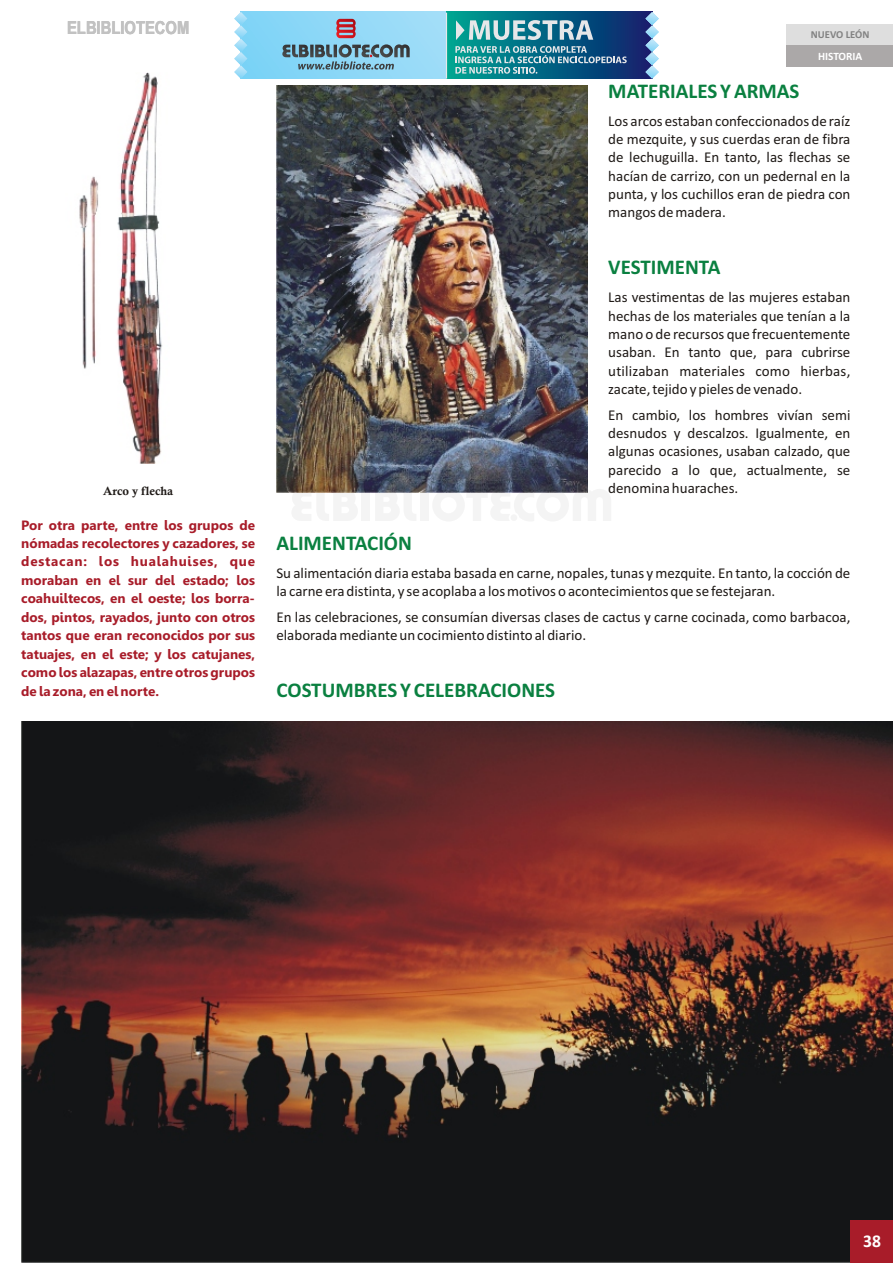
<style>
.page{position:relative;width:893px;height:1263px;background:#fff}
.page>*{position:absolute;margin:0;border:0;box-sizing:border-box;transform-origin:0 0}
.t1{font:700 21px "Calibri";color:#0a8040}
.t2{font:700 18px "Arial Narrow";color:#c2c2c2}
.t3{font:700 18px "Calibri";color:#fff}
.t4{font:15px/18.3px "Calibri";color:#1f1a17;text-align:justify}
.t5{font:700 13.5px/18.5px "Gisha";color:#a81c29;text-align:justify}
.t6{font:700 12px "Calisto";color:#1f1a17}
.t7{font:700 11.25px "Calibri";color:#fff}
.t8{font:700 10.65px "Calibri";color:#828282}
</style>
<div class="page">
<img style="left:21px;top:721px;width:872px;height:542px">
<div style="left:850px;top:1220px;width:43px;height:43px;background:#a81c29"></div>
<div style="left:787px;top:24px;width:106px;height:21px;background:#dedede"></div>
<div style="left:787px;top:45px;width:106px;height:22px;background:#aba8a8"></div>
<img style="left:79px;top:72px;width:84px;height:392px">
<img style="left:276px;top:86px;width:311px;height:407px">
<svg style="left:248px;top:12px;width:198px;height:67px;background:#8fd8f7"></svg>
<svg style="left:288px;top:489px;width:73px;height:32px"></svg>
<svg style="left:362px;top:489px;width:8px;height:32px"></svg>
<svg style="left:375px;top:489px;width:41px;height:32px"></svg>
<svg style="left:420px;top:489px;width:8px;height:32px"></svg>
<svg style="left:432px;top:489px;width:179px;height:32px"></svg>
<div style="left:446px;top:12px;width:206px;height:67px;background:linear-gradient(to right,#00a694,#0c1f6e)"></div>
<svg style="left:234px;top:12px;width:14px;height:67px"></svg>
<svg style="left:645px;top:12px;width:14px;height:67px"></svg>
<svg style="left:336px;top:19px;width:20px;height:19px"></svg>
<svg style="left:281px;top:44px;width:129px;height:26px;background:#6e9bae"></svg>
<svg style="left:455px;top:46px;width:172px;height:28px;background:#3d859c"></svg>
<svg style="left:456px;top:20px;width:137px;height:20px;background:#70aab6"></svg>
<hr style="left:446px;top:13px;width:1px;height:66px;background:#e6e7e9">
<p class="t2" style="left:67px;top:21px;width:124px">ELBIBLIOTECOM</p>
<p class="t6" style="left:103px;top:486px;width:72px">Arco y flecha</p>
<p class="t5" style="left:21px;top:517px;width:235px">Por otra parte, entre los grupos de nómadas recolectores y cazadores, se destacan: los hualahuises, que moraban en el sur del estado; los coahuiltecos, en el oeste; los borra&shy;dos, pintos, rayados, junto con otros tantos que eran reconocidos por sus tatuajes, en el este; y los catujanes, como los alazapas, entre otros grupos de la zona, en el norte.</p>
<p class="t8" style="left:811px;top:30px;width:60px">NUEVO LEÓN</p>
<h1 class="t1" style="left:608px;top:82px;width:193px">MATERIALES Y ARMAS</h1>
<p class="t7" style="left:818px;top:51px;width:46px">HISTORIA</p>
<p class="t4" style="left:608px;top:113px;width:244px">Los arcos estaban confeccionados de raíz de mezquite, y sus cuerdas eran de fibra de lechuguilla. En tanto, las flechas se hacían de carrizo, con un pedernal en la punta, y los cuchillos eran de piedra con mangos de madera.</p>
<h1 class="t1" style="left:608px;top:259px;width:114px">VESTIMENTA</h1>
<h1 class="t1" style="left:276px;top:534px;width:137px">ALIMENTACIÓN</h1>
<p class="t4" style="left:608px;top:289px;width:244px">Las vestimentas de las mujeres estaban hechas de los materiales que tenían a la mano o de recursos que frecuentemente usaban. En tanto que, para cubrirse utilizaban materiales como hierbas, zacate, tejido y pieles de venado.</p>
<p class="t4" style="left:608px;top:407px;width:244px">En cambio, los hombres vivían semi desnudos y descalzos. Igualmente, en algunas ocasiones, usaban calzado, que parecido a lo que, actualmente, se denomina huaraches.</p>
<p class="t4" style="left:276px;top:565px;width:575px">Su alimentación diaria estaba basada en carne, nopales, tunas y mezquite. En tanto, la cocción de la carne era distinta, y se acoplaba a los motivos o acontecimientos que se festejaran.</p>
<p class="t4" style="left:276px;top:609px;width:576px">En las celebraciones, se consumían diversas clases de cactus y carne cocinada, como barbacoa, elaborada mediante un cocimiento distinto al diario.</p>
<h1 class="t1" style="left:276px;top:681px;width:280px">COSTUMBRES Y CELEBRACIONES</h1>
<p class="t3" style="left:863px;top:1234px;width:19px">38</p>
</div>
